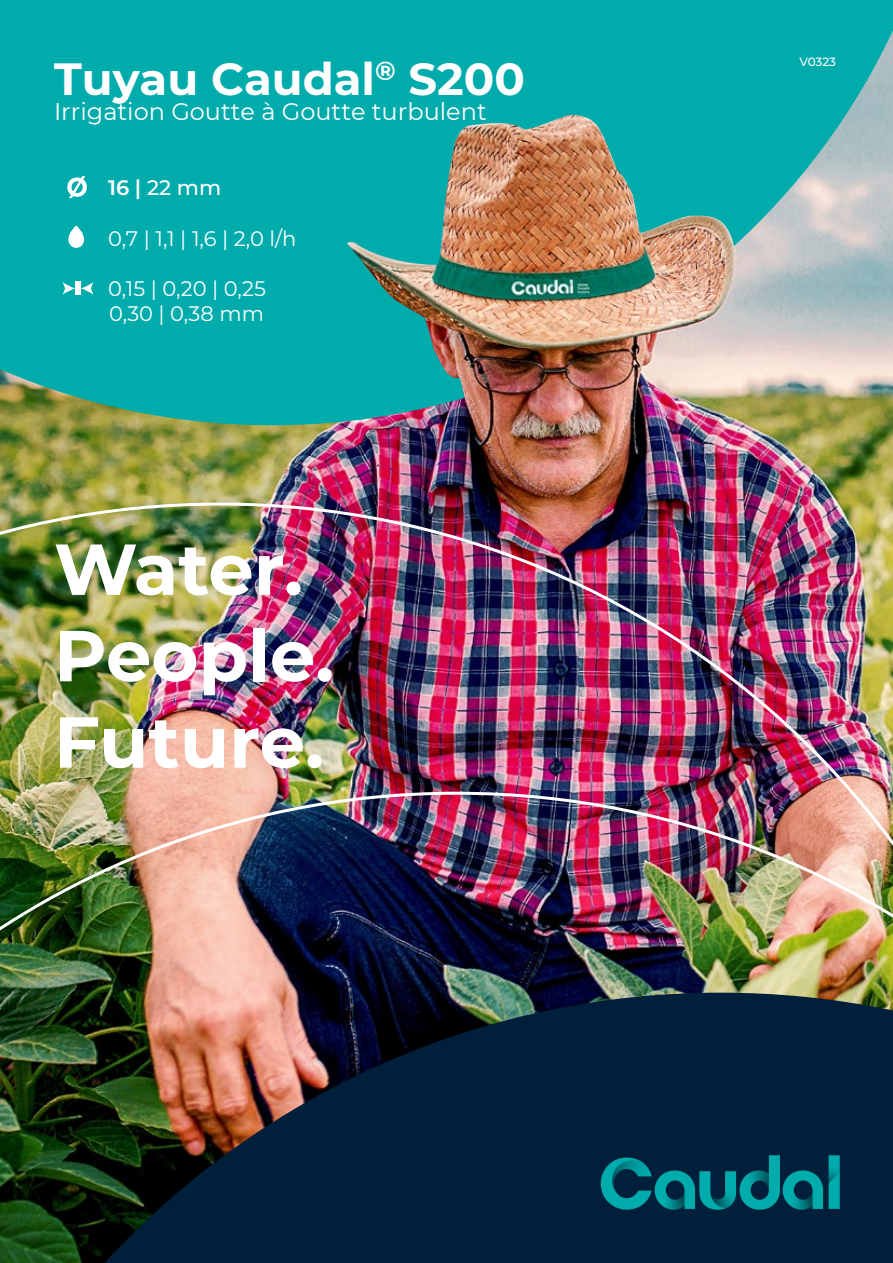
<style>
.page{position:relative;width:893px;height:1263px;background:#fff}
.page>*{position:absolute;margin:0;border:0;box-sizing:border-box;transform-origin:0 0}
.t1{font:700 72px/86.4px "Montserrat";color:#fff}
.t2{font:700 45px "Montserrat";color:#fff}
.t3{font:24px "Montserrat";color:#fff}
.t4{font:21px/25.2px "Montserrat";color:#fff}
.t5{font:500 21px "Montserrat";color:#fff}
.t6{font:500 12px "Montserrat";letter-spacing:-.005em;color:#fff}
.s1{font-weight:600}
</style>
<div class="page">
<img style="left:0;top:0;width:893px;height:502px">
<svg style="left:0;top:1px;width:893px;height:424px;background:#26acaa"></svg>
<svg style="left:67px;top:176px;width:20px;height:22px"></svg>
<svg style="left:68px;top:226px;width:16px;height:22px"></svg>
<div style="left:75px;top:281px;width:6px;height:14px;background:#fff"></div>
<svg style="left:63px;top:282px;width:12px;height:13px"></svg>
<svg style="left:81px;top:282px;width:12px;height:13px"></svg>
<img style="left:0;top:502px;width:893px;height:761px">
<img style="left:345px;top:115px;width:391px;height:287px">
<h2 class="t2" style="left:54px;top:46px;width:472px">Tuyau Caudal<sup>®</sup> S200</h2>
<p class="t3" style="left:54px;top:95px;width:434px">Irrigation Goutte à Goutte turbulent</p>
<p class="t5" style="left:108px;top:173px;width:115px"><span class="s1">16 |</span> 22 mm</p>
<p class="t4" style="left:108px;top:225px;width:190px">0,7 | 1,1 | 1,6 | 2,0 l/h</p>
<p class="t4" style="left:108px;top:275px;width:159px">0,15 | 0,20 | 0,25<br>0,30 | 0,38 mm</p>
<h1 class="t1" style="left:54px;top:522px;width:282px">Water.<br>People.<br>Future.</h1>
<p class="t6" style="left:799px;top:53px;width:38px">V0323</p>
</div>
